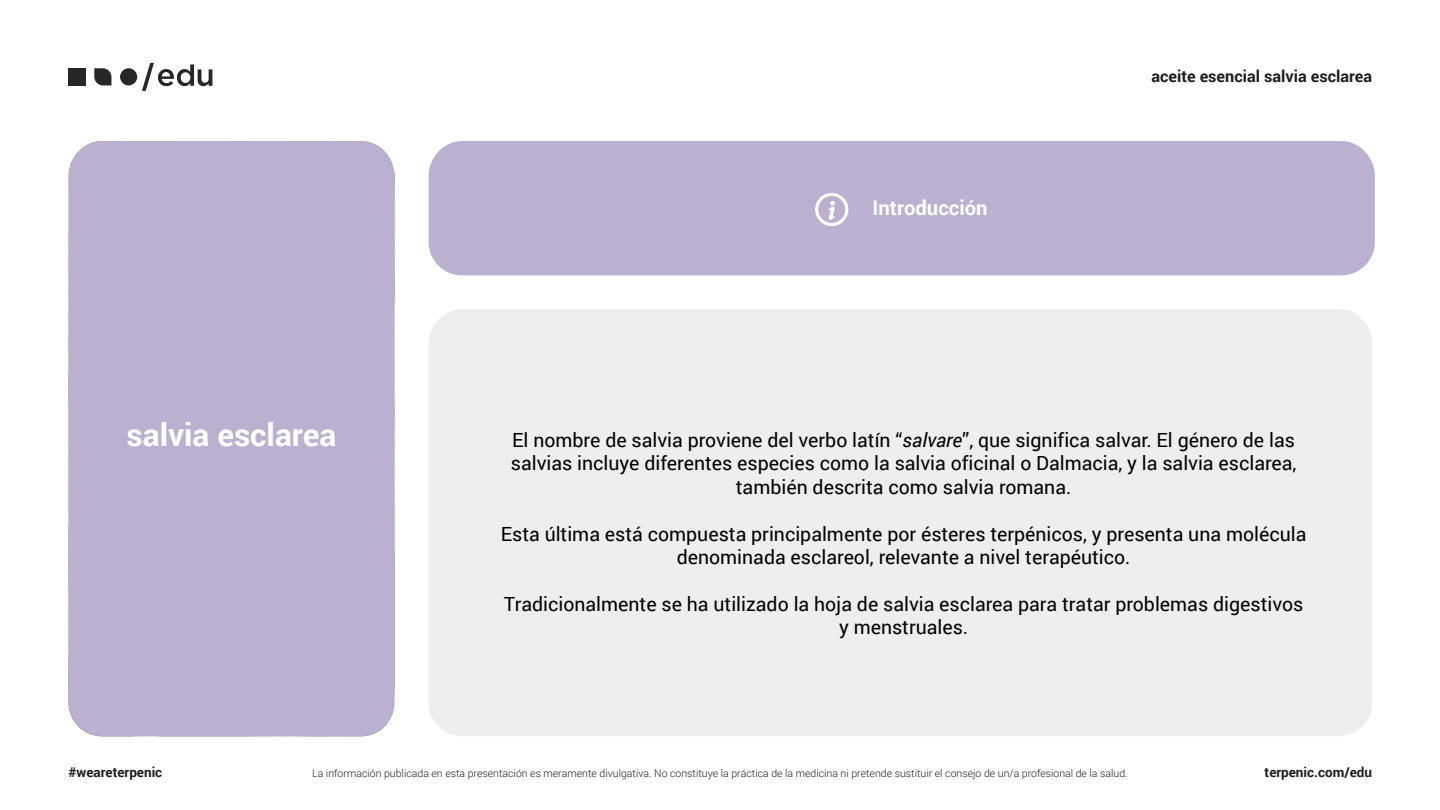
<style>
.page{position:relative;width:1440px;height:810px;background:#fff}
.page>*{position:absolute;margin:0;border:0;box-sizing:border-box;transform-origin:0 0}
.t1{font:700 31.5px "Roboto";color:#fff}
.t2{font:700 20.25px "Roboto";color:#fff}
.t3{font:19.5px/23.4px "Roboto";color:#000;text-align:center}
.t4{font:700 16.2px "Roboto";color:#1e1e1c}
.t5{font:700 13.5px "Roboto";color:#1e1e1c}
.t6{font:300 10.5px "Roboto";color:#1e1e1c}
.s1{font-style:italic}
</style>
<div class="page">
<div style="left:69px;top:141px;width:325px;height:595px;background:#bbb0cf;border-radius:34px"></div>
<div style="left:429px;top:309px;width:943px;height:427px;background:#efeeee;border-radius:34px"></div>
<div style="left:429px;top:141px;width:946px;height:134px;background:#bbb0cf;border-radius:34px"></div>
<div style="left:69px;top:68px;width:17px;height:17px;background:#272727"></div>
<div style="left:120px;top:68px;width:17px;height:17px;background:#272727;border-radius:50%"></div>
<svg style="left:94px;top:68px;width:17px;height:17px"></svg>
<svg style="left:142px;top:63px;width:70px;height:28px"></svg>
<svg style="left:815px;top:193px;width:33px;height:33px"></svg>
<h1 class="t1" style="left:127px;top:413px;width:212px">salvia esclarea</h1>
<p class="t2" style="left:873px;top:194px;width:116px">Introducción</p>
<p class="t4" style="left:1151px;top:65px;width:222px">aceite esencial salvia esclarea</p>
<p class="t3" style="left:511px;top:428px;width:787px">El nombre de salvia proviene del verbo latín “<span class="s1">salvare</span>”, que significa salvar. El género de las salvias incluye diferentes especies como la salvia oficinal o Dalmacia, y la salvia esclarea, también descrita como salvia romana.</p>
<p class="t3" style="left:501px;top:521px;width:807px">Esta última está compuesta principalmente por ésteres terpénicos, y presenta una molécula denominada esclareol, relevante a nivel terapéutico.</p>
<p class="t3" style="left:504px;top:591px;width:801px">Tradicionalmente se ha utilizado la hoja de salvia esclarea para tratar problemas digestivos y menstruales.</p>
<p class="t5" style="left:69px;top:763px;width:95px">#weareterpenic</p>
<p class="t5" style="left:1265px;top:763px;width:109px">terpenic.com/edu</p>
<p class="t6" style="left:312px;top:766px;width:817px">La información publicada en esta presentación es meramente divulgativa. No constituye la práctica de la medicina ni pretende sustituir el consejo de un/a profesional de la salud.</p>
</div>
